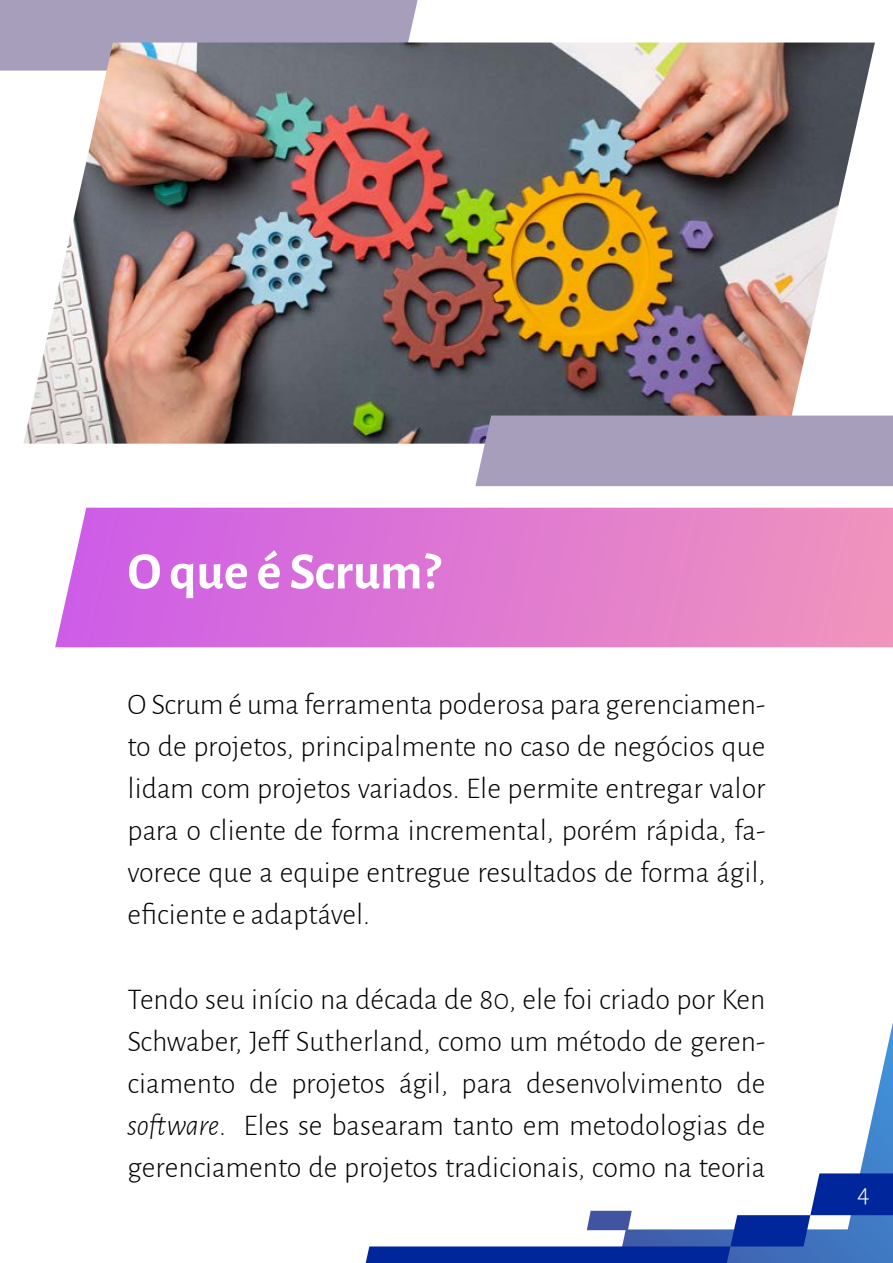
<style>
.page{position:relative;width:893px;height:1263px;background:#fff}
.page>*{position:absolute;margin:0;border:0;box-sizing:border-box;transform-origin:0 0}
.t1{font:700 52.5px "Alegreya Sans";color:#fff}
.t2{font:300 30px/42px "Alegreya Sans";color:#000;text-align:justify}
.t3{font:300 27px "Alegreya Sans";color:#fff}
.s1{font-style:italic}
</style>
<div class="page">
<svg style="left:55px;top:508px;width:838px;height:139px;background:#df7ad2"></svg>
<div style="left:0;top:0;width:418px;height:71px;background:#a69eba"></div>
<img style="left:23px;top:43px;width:852px;height:401px">
<div style="left:475px;top:416px;width:418px;height:70px;background:#a69eba"></div>
<svg style="left:860px;top:1022px;width:33px;height:151px"></svg>
<svg style="left:366px;top:1173px;width:527px;height:90px"></svg>
<h1 class="t1" style="left:128px;top:533px;width:314px">O que é Scrum?</h1>
<p class="t2" style="left:128px;top:683px;width:639px">O Scrum é uma ferramenta poderosa para gerenciamen&shy;to de projetos, principalmente no caso de negócios que lidam com projetos variados. Ele permite entregar valor para o cliente de forma incremental, porém rápida, fa&shy;vorece que a equipe entregue resultados de forma ágil, eficiente e adaptável.</p>
<p class="t2" style="left:128px;top:977px;width:639px">Tendo seu início na década de 80, ele foi criado por Ken Schwaber, Jeff Sutherland, como um método de geren&shy;ciamento de projetos ágil, para desenvolvimento de <span class="s1">software</span>. Eles se basearam tanto em metodologias de gerenciamento de projetos tradicionais, como na teoria</p>
<p class="t3" style="left:857px;top:1175px;width:14px">4</p>
</div>
